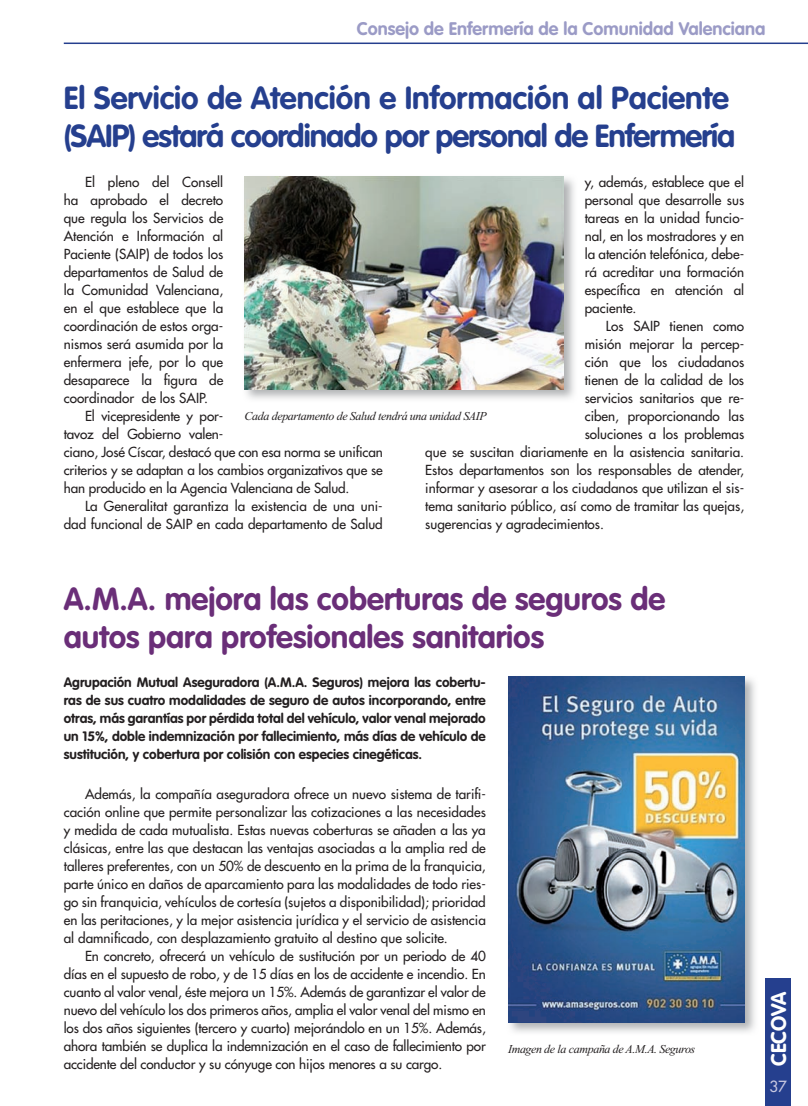
<style>
.page{position:relative;width:808px;height:1106px;background:#fff}
.page>*{position:absolute;margin:0;border:0;box-sizing:border-box;transform-origin:0 0}
.t1{font:700 31.5px/37.8px "VAG Rounded";letter-spacing:-.02em;color:#253f8e}
.t2{font:700 31.5px/37.8px "VAG Rounded";color:#6a2e78}
.t3{font:700 21px "VAG Rounded";color:#fff}
.t4{font:700 18px "VAG Rounded";color:#9b9bc6}
.t5{font:15px "Futura";color:#c7c7e0}
.t6{font:13.5px/18px "Futura";color:#231f20;text-align:justify}
.t7{font:700 13.5px/18px "VAG Rounded";color:#231f20;text-align:justify}
.t8{font:italic 12px "Times New Roman";letter-spacing:-.03em;color:#231f20}
</style>
<div class="page">
<div style="left:765px;top:978px;width:26px;height:128px;background:#253f8e"></div>
<hr style="left:64px;top:43px;width:744px;height:1px;background:#253f8e">
<img style="left:508px;top:676px;width:247px;height:357px">
<img style="left:508px;top:676px;width:236px;height:346px">
<img style="left:244px;top:176px;width:330px;height:223px">
<img style="left:244px;top:176px;width:319px;height:213px">
<h3 class="t4" style="left:357px;top:18px;width:410px">Consejo de Enfermería de la Comunidad Valenciana</h3>
<h1 class="t1" style="left:64px;top:80px;width:673px">El Servicio de Atención e Información al Paciente (SAIP) estará coordinado por personal de Enfermería</h1>
<p class="t6" style="left:585px;top:173px;width:161px">y, además, establece que el personal que desarrolle sus tareas en la unidad funcio&shy;nal, en los mostradores y en la atención telefónica, debe&shy;rá acreditar una formación específica en atención al paciente.</p>
<p class="t6" style="left:606px;top:317px;width:140px">Los SAIP tienen como</p>
<p class="t6" style="left:585px;top:335px;width:161px">misión mejorar la percep-</p>
<p class="t6" style="left:585px;top:353px;width:161px">ción que los ciudadanos</p>
<p class="t6" style="left:585px;top:371px;width:161px">tienen de la calidad de los</p>
<p class="t6" style="left:585px;top:389px;width:161px">servicios sanitarios que re-</p>
<p class="t6" style="left:585px;top:407px;width:161px">ciben, proporcionando las</p>
<p class="t6" style="left:585px;top:425px;width:161px">soluciones a los problemas</p>
<p class="t6" style="left:425px;top:443px;width:320px">que se suscitan diariamente en la asistencia sanitaria.</p>
<p class="t6" style="left:425px;top:461px;width:320px">Estos departamentos son los responsables de atender,</p>
<p class="t6" style="left:425px;top:479px;width:320px">informar y asesorar a los ciudadanos que utilizan el sis-</p>
<p class="t6" style="left:425px;top:497px;width:320px">tema sanitario público, así como de tramitar las quejas,</p>
<p class="t6" style="left:425px;top:515px;width:180px">sugerencias y agradecimientos.</p>
<p class="t6" style="left:64px;top:173px;width:161px;text-indent:21px">El pleno del Consell ha aprobado el decreto que regula los Servicios de Atención e Información al Paciente (SAIP) de todos los departamentos de Salud de la Comunidad Valenciana, en el que establece que la coordinación de estos orga&shy;nismos será asumida por la enfermera jefe, por lo que desaparece la figura de coordinador de los SAIP.</p>
<p class="t6" style="left:64px;top:407px;width:320px;text-align:left;text-indent:21px">El vicepresidente y por-<br>tavoz del Gobierno valen-<br>ciano, José Císcar, destacó que con esa norma se unifican criterios y se adaptan a los cambios organizativos que se han producido en la Agencia Valenciana de Salud.</p>
<p class="t6" style="left:64px;top:497px;width:320px;text-align:right">La Generalitat garantiza la existencia de una uni&shy;dad funcional de SAIP en cada departamento de Salud</p>
<p class="t8" style="left:244px;top:409px;width:244px">Cada departamento de Salud tendrá una unidad SAIP</p>
<h1 class="t2" style="left:64px;top:581px;width:603px">A.M.A. mejora las coberturas de seguros de autos para profesionales sanitarios</h1>
<p class="t7" style="left:64px;top:673px;width:424px">Agrupación Mutual Aseguradora (A.M.A. Seguros) mejora las cobertu&shy;ras de sus cuatro modalidades de seguro de autos incorporando, entre otras, más garantías por pérdida total del vehículo, valor venal mejorado un 15%, doble indemnización por fallecimiento, más días de vehículo de sustitución, y cobertura por colisión con especies cinegéticas.</p>
<p class="t6" style="left:64px;top:784px;width:424px;text-indent:21px">Además, la compañía aseguradora ofrece un nuevo sistema de tarifi&shy;cación online que permite personalizar las cotizaciones a las necesidades y medida de cada mutualista. Estas nuevas coberturas se añaden a las ya clásicas, entre las que destacan las ventajas asociadas a la amplia red de talleres preferentes, con un 50% de descuento en la prima de la franquicia, parte único en daños de aparcamiento para las modalidades de todo ries&shy;go sin franquicia, vehículos de cortesía (sujetos a disponibilidad); prioridad en las peritaciones, y la mejor asistencia jurídica y el servicio de asistencia al damnificado, con desplazamiento gratuito al destino que solicite.</p>
<p class="t6" style="left:64px;top:946px;width:424px;text-indent:21px">En concreto, ofrecerá un vehículo de sustitución por un periodo de 40 días en el supuesto de robo, y de 15 días en los de accidente e incendio. En cuanto al valor venal, éste mejora un 15%. Además de garantizar el valor de nuevo del vehículo los dos primeros años, amplia el valor venal del mismo en los dos años siguientes (tercero y cuarto) mejorándolo en un 15%. Además, ahora también se duplica la indemnización en el caso de fallecimiento por accidente del conductor y su cónyuge con hijos menores a su cargo.</p>
<p class="t8" style="left:508px;top:1042px;width:189px">Imagen de la campaña de A.M.A. Seguros</p>
<h2 class="t3" style="left:766px;top:1066px;width:76px;rotate:-90deg">CECOVA</h2>
<p class="t5" style="left:769px;top:1076px;width:19px">37</p>
</div>
